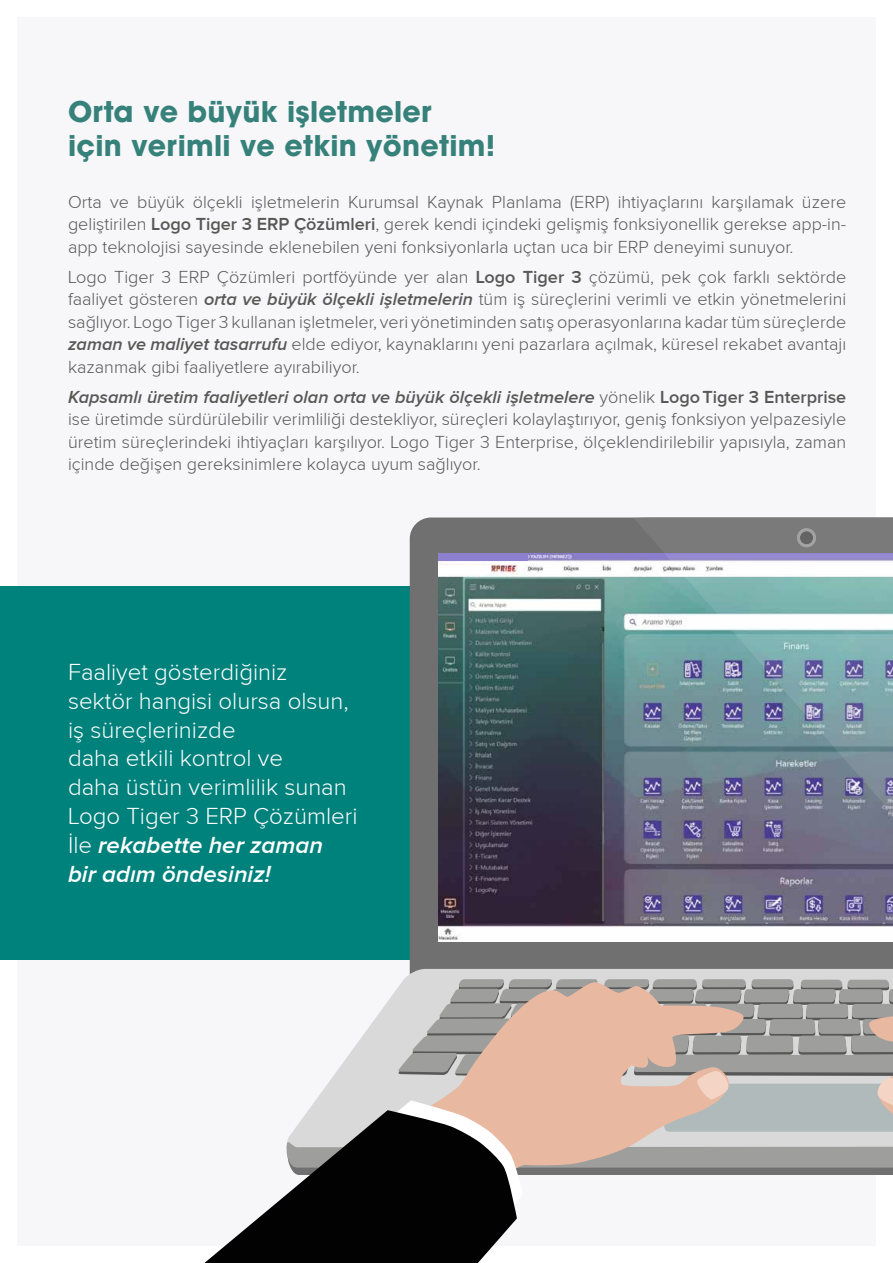
<style>
.page{position:relative;width:893px;height:1263px;background:#fff}
.page>*{position:absolute;margin:0;border:0;box-sizing:border-box;transform-origin:0 0}
.t1{font:28.5px/34.2px "Bilgetech Custom Avant Garde";letter-spacing:.01em;color:#37817b}
.t2{font:300 24px/28.8px "Proxima Nova";color:#fff}
.t3{font:300 18px/22.5px "Proxima Nova";color:#575756;text-align:justify}
.s1{font-weight:600}
.s2{font-weight:600;font-style:italic}
</style>
<div class="page">
<div style="left:17px;top:17px;width:859px;height:1229px;background:#f7f7f9"></div>
<div style="left:0;top:587px;width:542px;height:373px;background:#00827c"></div>
<div style="left:410px;top:517px;width:223px;height:452px;background:#717071"></div>
<div style="left:404px;top:969px;width:489px;height:10px;background:#d9d9d9"></div>
<svg style="left:204px;top:1195px;width:313px;height:68px;fill:#020203"></svg>
<svg style="left:286px;top:979px;width:607px;height:231px"></svg>
<svg style="left:633px;top:517px;width:260px;height:458px;background:#7f7e80"></svg>
<svg style="left:797px;top:528px;width:19px;height:19px"></svg>
<div style="left:800px;top:531px;width:13px;height:13px;background:#646464;border-radius:50%"></div>
<img style="left:438px;top:554px;width:455px;height:388px">
<div style="left:438px;top:565px;width:52px;height:8px;background:#fff"></div>
<div style="left:438px;top:554px;width:90px;height:7px;background:#8c80cf"></div>
<svg style="left:664px;top:554px;width:229px;height:386px;background:#8696a4"></svg>
<h1 class="t1" style="left:68px;top:95px;width:429px">Orta ve büyük işletmeler<br>için verimli ve etkin yönetim!</h1>
<p class="t3" style="left:68px;top:190px;width:780px">Orta ve büyük ölçekli işletmelerin Kurumsal Kaynak Planlama (ERP) ihtiyaçlarını karşılamak üzere geliştirilen <span class="s1">Logo Tiger 3 ERP Çözümleri</span>, gerek kendi içindeki gelişmiş fonksiyonellik gerekse app-in&shy;app teknolojisi sayesinde eklenebilen yeni fonksiyonlarla uçtan uca bir ERP deneyimi sunuyor.</p>
<p class="t3" style="left:68px;top:265px;width:780px">Logo Tiger 3 ERP Çözümleri portföyünde yer alan <span class="s1">Logo Tiger 3</span> çözümü, pek çok farklı sektörde faaliyet gösteren <span class="s2">orta ve büyük ölçekli işletmelerin</span> tüm iş süreçlerini verimli ve etkin yönetmelerini sağlıyor. Logo Tiger 3 kullanan işletmeler, veri yönetiminden satış operasyonlarına kadar tüm süreçlerde <span class="s2">zaman ve maliyet tasarrufu</span> elde ediyor, kaynaklarını yeni pazarlara açılmak, küresel rekabet avantajı kazanmak gibi faaliyetlere ayırabiliyor.</p>
<p class="t3" style="left:68px;top:385px;width:780px"><span class="s2">Kapsamlı üretim faaliyetleri olan orta ve büyük ölçekli işletmelere</span> yönelik <span class="s1">Logo Tiger 3 Enterprise </span>ise üretimde sürdürülebilir verimliliği destekliyor, süreçleri kolaylaştırıyor, geniş fonksiyon yelpazesiyle üretim süreçlerindeki ihtiyaçları karşılıyor. Logo Tiger 3 Enterprise, ölçeklendirilebilir yapısıyla, zaman içinde değişen gereksinimlere kolayca uyum sağlıyor.</p>
<h2 class="t2" style="left:68px;top:657px;width:291px">Faaliyet gösterdiğiniz sektör hangisi olursa olsun, iş süreçlerinizde<br>daha etkili kontrol ve<br>daha üstün verimlilik sunan<br>Logo Tiger 3 ERP Çözümleri<br>İle <span class="s2">rekabette her zaman<br>bir adım öndesiniz!</span></h2>
</div>
